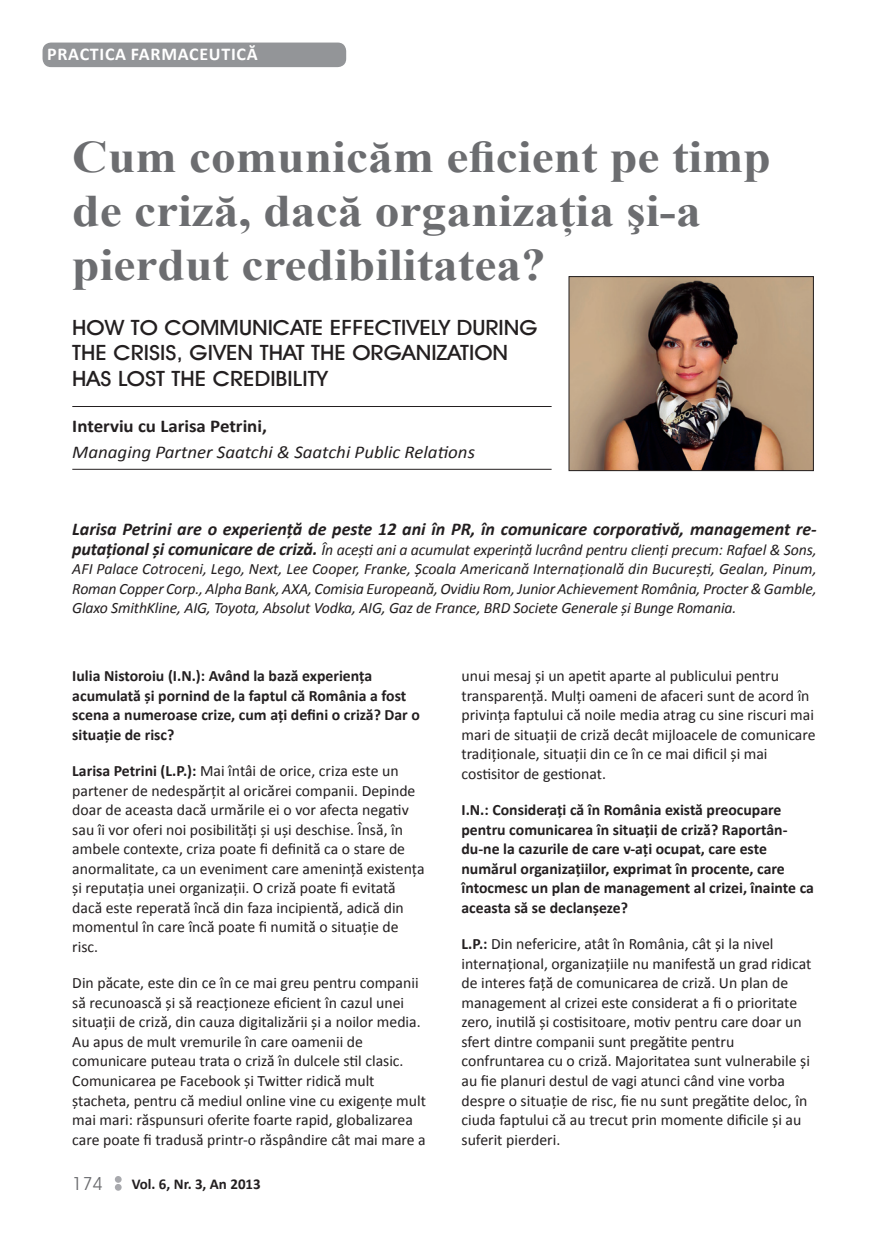
<style>
.page{position:relative;width:872px;height:1234px;background:#fff}
.page>*{position:absolute;margin:0;border:0;box-sizing:border-box;transform-origin:0 0}
.t1{font:700 45px/54px "Times New Roman";color:#6c6d70;scale:1.1 1}
.t2{font:700 21px/25.2px "Avant";color:#231f20;scale:1.1 1}
.t3{font:italic 700 18px "Calibri";color:#231f20}
.t4{font:italic 18px "Calibri";color:#231f20;scale:1.05 1}
.t5{font:700 18px "Calibri";color:#231f20;scale:1.05 1}
.t6{font:700 18px "Calibri";letter-spacing:.04em;color:#fff}
.t7{font:18px "Avant Plain";color:#6c6d70}
.t8{font:15.75px/19.5px "Calibri";color:#231f20}
.t9{font:italic 15.75px/19.5px "Calibri";letter-spacing:-.01em;color:#231f20;text-align:justify}
.t10{font:700 15.75px/19.5px "Calibri";color:#231f20}
.t11{font:700 15px "Calibri";color:#231f20}
.s1{font-weight:700;font-size:18px}
.s2{font-weight:700}
</style>
<div class="page">
<div style="left:43px;top:43px;width:303px;height:24px;background:#939598;border-radius:9px"></div>
<div style="left:115px;top:1175px;width:7px;height:7px;background:#a8a9ad;border-radius:50%"></div>
<div style="left:115px;top:1183px;width:7px;height:7px;background:#a8a9ad;border-radius:50%"></div>
<hr style="left:72px;top:406px;width:479px;height:1px;background:#231f20">
<hr style="left:72px;top:469px;width:479px;height:1px;background:#231f20">
<img style="left:570px;top:278px;width:241px;height:191px">
<div style="left:568px;top:276px;width:245px;height:195px;border:1px solid #231f20"></div>
<p class="t6" style="left:47px;top:47px;width:212px">PRACTICA FARMACEUTICĂ</p>
<h1 class="t1" style="left:72px;top:130px;width:636px">Cum comunicăm eficient pe timp de criză, dacă organizaţia şi-a pierdut credibilitatea?</h1>
<h2 class="t2" style="left:72px;top:317px;width:424px">HOW TO COMMUNICATE EFFECTIVELY DURING<br>THE CRISIS, GIVEN THAT THE ORGANIZATION<br>HAS LOST THE CREDIBILITY</h2>
<p class="t5" style="left:72px;top:419px;width:187px">Interviu cu Larisa Petrini,</p>
<p class="t4" style="left:72px;top:444px;width:385px">Managing Partner Saatchi &amp; Saatchi Public Relations</p>
<p class="t3" style="left:72px;top:521px;width:746px">Larisa Petrini are o experienţă de peste 12 ani în PR, în comunicare corporativă, management re-</p>
<p class="t9" style="left:72px;top:541px;width:746px"><span class="s1">putaţional și comunicare de criză.</span> În acești ani a acumulat experinţă lucrând pentru clienţi precum: Rafael &amp; Sons, AFI Palace Cotroceni, Lego, Next, Lee Cooper, Franke, Școala Americană Internaţională din București, Gealan, Pinum, Roman Copper Corp., Alpha Bank, AXA, Comisia Europeană, Ovidiu Rom, Junior Achievement România, Procter &amp; Gamble, Glaxo SmithKline, AIG, Toyota, Absolut Vodka, AIG, Gaz de France, BRD Societe Generale și Bunge Romania.</p>
<p class="t10" style="left:72px;top:667px;width:349px">Iulia Nistoroiu (I.N.): Având la bază experienţa acumulată și pornind de la faptul că România a fost scena a numeroase crize, cum aţi defini o criză? Dar o situaţie de risc?</p>
<p class="t8" style="left:72px;top:762px;width:354px"><span class="s2">Larisa Petrini (L.P.):</span> Mai întâi de orice, criza este un partener de nedespărţit al oricărei companii. Depinde doar de aceasta dacă urmările ei o vor afecta negativ sau îi vor oferi noi posibilităţi și uși deschise. Însă, în ambele contexte, criza poate fi definită ca o stare de anormalitate, ca un eveniment care ameninţă existenţa și reputaţia unei organizaţii. O criză poate fi evitată dacă este reperată încă din faza incipientă, adică din momentul în care încă poate fi numită o situaţie de risc.</p>
<p class="t8" style="left:72px;top:974px;width:355px">Din păcate, este din ce în ce mai greu pentru companii să recunoască și să reacţioneze eficient în cazul unei situaţii de criză, din cauza digitalizării și a noilor media.<br>Au apus de mult vremurile în care oamenii de comunicare puteau trata o criză în dulcele stil clasic.<br>Comunicarea pe Facebook și Twitter ridică mult ștacheta, pentru că mediul online vine cu exigenţe mult mai mari: răspunsuri oferite foarte rapid, globalizarea care poate fi tradusă printr-o răspândire cât mai mare a</p>
<p class="t7" style="left:72px;top:1176px;width:32px">174</p>
<p class="t11" style="left:132px;top:1177px;width:131px">Vol. 6, Nr. 3, An 2013</p>
<p class="t8" style="left:461px;top:667px;width:355px">unui mesaj și un apetit aparte al publicului pentru transparenţă. Mulţi oameni de afaceri sunt de acord în privinţa faptului că noile media atrag cu sine riscuri mai mari de situaţii de criză decât mijloacele de comunicare tradiţionale, situaţii din ce în ce mai dificil și mai costisitor de gestionat.</p>
<p class="t10" style="left:461px;top:801px;width:354px">I.N.: Consideraţi că în România există preocupare pentru comunicarea în situaţii de criză? Raportân&shy;du-ne la cazurile de care v-aţi ocupat, care este numărul organizaţiilor, exprimat în procente, care întocmesc un plan de management al crizei, înainte ca aceasta să se declanșeze?</p>
<p class="t8" style="left:461px;top:935px;width:351px"><span class="s2">L.P.:</span> Din nefericire, atât în România, cât și la nivel internaţional, organizaţiile nu manifestă un grad ridicat de interes faţă de comunicarea de criză. Un plan de management al crizei este considerat a fi o prioritate zero, inutilă și costisitoare, motiv pentru care doar un sfert dintre companii sunt pregătite pentru confruntarea cu o criză. Majoritatea sunt vulnerabile și au fie planuri destul de vagi atunci când vine vorba despre o situaţie de risc, fie nu sunt pregătite deloc, în ciuda faptului că au trecut prin momente dificile și au suferit pierderi.</p>
</div>
